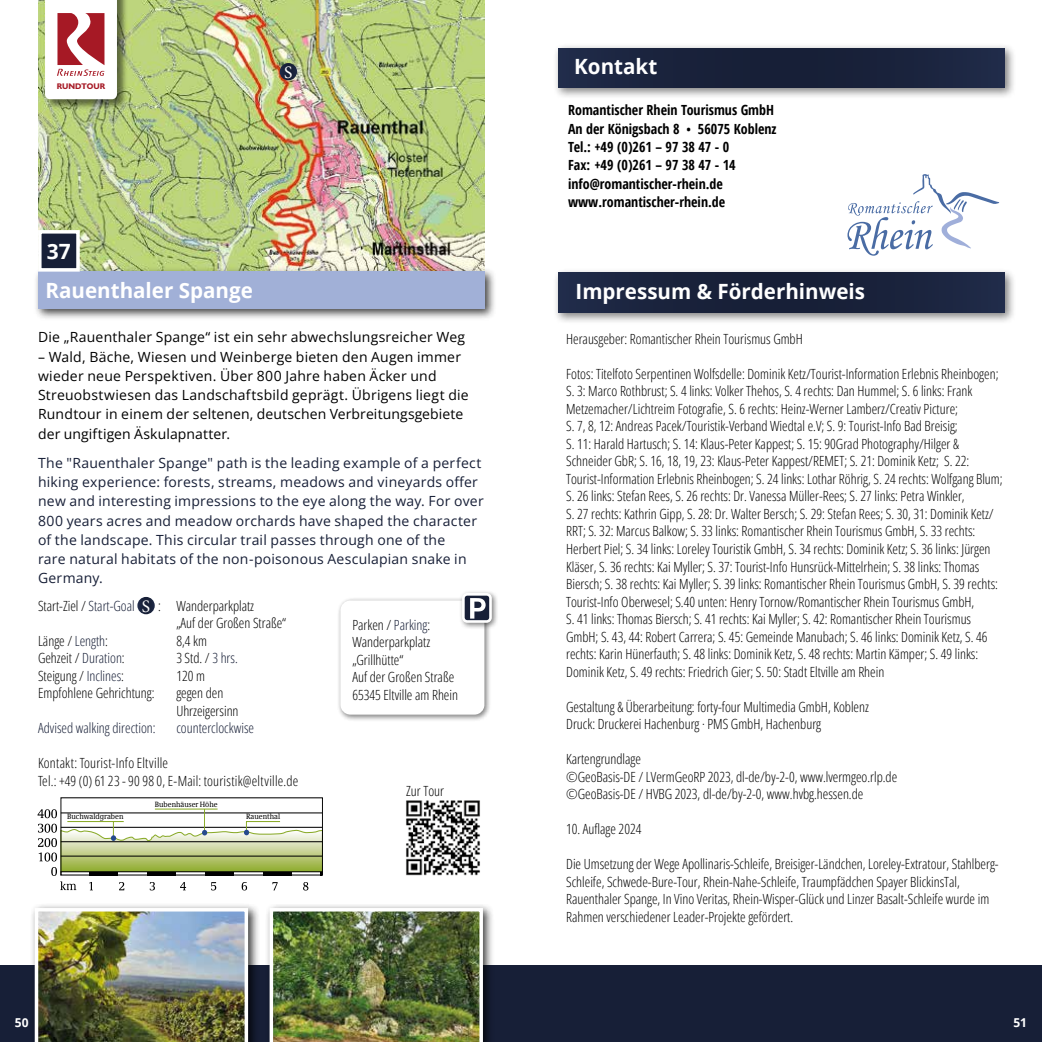
<style>
.page{position:relative;width:1042px;height:1042px;background:#fff}
.page>*{position:absolute;margin:0;border:0;box-sizing:border-box;transform-origin:0 0}
.t1{font:700 21px "Open Sans";color:#fff}
.t2{font:17.5px "Minion Pro";color:#fff}
.t3{font:14px/17.5px "Open Sans";color:#000}
.t4{font:14px/19.2px "Open Sans";letter-spacing:.015em;color:#171f37}
.t5{font:700 condensed 14px/18.4px "Open Sans";color:#000}
.t6{font:700 12.25px "Open Sans";color:#fff}
.t7{font:700 8.22px "Humanist 521 BT";color:#a61925}
.t8{font:7.7px "Demos Com";color:#000;scale:.93 1}
.s1{color:#171f37}
.s2{font-size:12.25px}
</style>
<div class="page">
<div style="left:0;top:965px;width:1042px;height:77px;background:#171f37"></div>
<div style="left:337px;top:597px;width:155px;height:124px;background:#000;opacity:.5"></div>
<div style="left:340px;top:600px;width:144px;height:114px;background:#fff;border-radius:10px"></div>
<div style="left:458px;top:589px;width:41px;height:40px;background:#000;opacity:.5"></div>
<svg style="left:460px;top:592px;width:33px;height:32px"></svg>
<svg style="left:38px;top:809px;width:285px;height:81px"></svg>
<img style="left:38px;top:0;width:447px;height:266px">
<div style="left:33px;top:266px;width:463px;height:55px;background:#000;opacity:.75"></div>
<div style="left:38px;top:272px;width:447px;height:37px;background:#a1b0d7"></div>
<div style="left:40px;top:232px;width:38px;height:38px;background:#171f37"></div>
<div style="left:38px;top:230px;width:42px;height:42px;border:4px solid #fff"></div>
<div style="left:30px;top:903px;width:230px;height:139px;background:#000;opacity:.75"></div>
<img style="left:35px;top:908px;width:213px;height:134px">
<div style="left:265px;top:903px;width:229px;height:139px;background:#000;opacity:.75"></div>
<img style="left:270px;top:908px;width:213px;height:134px">
<svg style="left:137px;top:597px;width:18px;height:17px"></svg>
<div style="left:45px;top:0;width:82px;height:110px;background:#000;opacity:.5"></div>
<svg style="left:45px;top:0;width:72px;height:99px"></svg>
<div style="left:280px;top:63px;width:17px;height:17px;background:#19213a;border-radius:9px"></div>
<img style="left:406px;top:800px;width:74px;height:76px">
<div style="left:553px;top:43px;width:464px;height:57px;background:#000;opacity:.5"></div>
<div style="left:558px;top:48px;width:447px;height:40px;background:linear-gradient(to right,#1a243e,#1a233d)"></div>
<svg style="left:847px;top:174px;width:152px;height:82px"></svg>
<div style="left:553px;top:268px;width:464px;height:56px;background:#000;opacity:.5"></div>
<div style="left:558px;top:273px;width:447px;height:40px;background:linear-gradient(to right,#1a243e,#1a233d)"></div>
<p class="t7" style="left:57px;top:81px;width:50px">RUNDTOUR</p>
<p class="t2" style="left:284px;top:61px;width:10px">S</p>
<h1 class="t1" style="left:47px;top:236px;width:25px">37</h1>
<h1 class="t1" style="left:45px;top:276px;width:209px">Rauenthaler Spange</h1>
<p class="t3" style="left:38px;top:328px;width:429px">Die „Rauenthaler Spange“ ist ein sehr abwechslungsreicher Weg</p>
<p class="t3" style="left:38px;top:347px;width:432px;line-height:19.2px">– Wald, Bäche, Wiesen und Weinberge bieten den Augen immer wieder neue Perspektiven. Über 800 Jahre haben Äcker und Streuobstwiesen das Landschaftsbild geprägt. Übrigens liegt die Rundtour in einem der seltenen, deutschen Verbreitungsgebiete der ungiftigen Äskulapnatter.</p>
<p class="t4" style="left:38px;top:453px;width:447px">The "Rauenthaler Spange" path is the leading example of a perfect hiking experience: forests, streams, meadows and vineyards offer new and interesting impressions to the eye along the way. For over 800 years acres and meadow orchards have shaped the character of the landscape. This circular trail passes through one of the<br>rare natural habitats of the non-poisonous Aesculapian snake in Germany.</p>
<p class="t3" style="left:38px;top:597px;width:98px">Start-Ziel / <span class="s1">Start-Goal</span></p>
<p class="t3" style="left:176px;top:597px;width:112px;text-indent:-18px">: Wanderparkplatz<br>„Auf der Großen Straße“</p>
<p class="t3" style="left:38px;top:632px;width:71px">Länge / <span class="s1">Length</span>:</p>
<p class="t3" style="left:176px;top:632px;width:32px">8,4 km</p>
<p class="t3" style="left:38px;top:649px;width:88px">Gehzeit / <span class="s1">Duration</span>:</p>
<p class="t3" style="left:176px;top:649px;width:63px">3 Std. / <span class="s1">3 hrs.</span></p>
<p class="t3" style="left:38px;top:667px;width:87px">Steigung / <span class="s1">Inclines</span>:</p>
<p class="t3" style="left:176px;top:667px;width:30px">120 m</p>
<p class="t3" style="left:38px;top:684px;width:118px">Empfohlene Gehrichtung:</p>
<p class="t3" style="left:176px;top:684px;width:64px">gegen den<br>Uhrzeigersinn</p>
<p class="t4" style="left:38px;top:718px;width:119px">Advised walking direction:</p>
<p class="t4" style="left:176px;top:718px;width:79px">counterclockwise</p>
<p class="t3" style="left:38px;top:754px;width:262px">Kontakt: Tourist-Info Eltville<br>Tel.: +49 (0) 61 23 - 90 98 0, E-Mail: touristik@eltville.de</p>
<p class="t2" style="left:142px;top:594px;width:10px">S</p>
<p class="t3" style="left:352px;top:615px;width:107px">Parken / <span class="s1">Parking</span>:<br>Wanderparkplatz „Grillhütte“<br>Auf der Großen Straße<br>65345 Eltville am Rhein</p>
<p class="t3" style="left:406px;top:781px;width:39px">Zur Tour</p>
<p class="t8" style="left:67px;top:812px;width:62px">Buchwaldgraben</p>
<p class="t8" style="left:155px;top:799px;width:69px">Bubenhäuser Höhe</p>
<p class="t8" style="left:246px;top:812px;width:38px">Rauenthal</p>
<h1 class="t1" style="left:574px;top:52px;width:84px">Kontakt</h1>
<p class="t5" style="left:568px;top:101px;width:210px">Romantischer Rhein Tourismus GmbH<br>An der Königsbach 8 <span class="s2">•</span> 56075 Koblenz<br>Tel.: +49 (0)261 – 97 38 47 - 0<br>Fax: +49 (0)261 – 97 38 47 - 14 info@romantischer-rhein.de www.romantischer-rhein.de</p>
<h1 class="t1" style="left:575px;top:276px;width:291px">Impressum &amp; Förderhinweis</h1>
<p class="t3" style="left:566px;top:330px;width:238px">Herausgeber: Romantischer Rhein Tourismus GmbH</p>
<p class="t3" style="left:566px;top:365px;width:438px">Fotos: Titelfoto Serpentinen Wolfsdelle: Dominik Ketz/Tourist-Information Erlebnis Rheinbogen; S. 3: Marco Rothbrust; S. 4 links: Volker Thehos, S. 4 rechts: Dan Hummel; S. 6 links: Frank Metzemacher/Lichtreim Fotografie, S. 6 rechts: Heinz-Werner Lamberz/Creativ Picture;<br>S. 7, 8, 12: Andreas Pacek/Touristik-Verband Wiedtal e.V; S. 9: Tourist-Info Bad Breisig;<br>S. 11: Harald Hartusch; S. 14: Klaus-Peter Kappest; S. 15: 90Grad Photography/Hilger &amp; Schneider GbR; S. 16, 18, 19, 23: Klaus-Peter Kappest/REMET; S. 21: Dominik Ketz; S. 22:<br>Tourist-Information Erlebnis Rheinbogen; S. 24 links: Lothar Röhrig, S. 24 rechts: Wolfgang Blum; S. 26 links: Stefan Rees, S. 26 rechts: Dr. Vanessa Müller-Rees; S. 27 links: Petra Winkler,<br>S. 27 rechts: Kathrin Gipp, S. 28: Dr. Walter Bersch; S. 29: Stefan Rees; S. 30, 31: Dominik Ketz/ RRT; S. 32: Marcus Balkow; S. 33 links: Romantischer Rhein Tourismus GmbH, S. 33 rechts:<br>Herbert Piel; S. 34 links: Loreley Touristik GmbH, S. 34 rechts: Dominik Ketz; S. 36 links: Jürgen Kläser, S. 36 rechts: Kai Myller; S. 37: Tourist-Info Hunsrück-Mittelrhein; S. 38 links: Thomas Biersch; S. 38 rechts: Kai Myller; S. 39 links: Romantischer Rhein Tourismus GmbH, S. 39 rechts:<br>Tourist-Info Oberwesel; S.40 unten: Henry Tornow/Romantischer Rhein Tourismus GmbH,<br>S. 41 links: Thomas Biersch; S. 41 rechts: Kai Myller; S. 42: Romantischer Rhein Tourismus GmbH; S. 43, 44: Robert Carrera; S. 45: Gemeinde Manubach; S. 46 links: Dominik Ketz, S. 46 rechts: Karin Hünerfauth; S. 48 links: Dominik Ketz, S. 48 rechts: Martin Kämper; S. 49 links:<br>Dominik Ketz, S. 49 rechts: Friedrich Gier; S. 50: Stadt Eltville am Rhein</p>
<p class="t3" style="left:566px;top:697px;width:304px">Gestaltung &amp; Überarbeitung: forty-four Multimedia GmbH, Koblenz<br>Druck: Druckerei Hachenburg · PMS GmbH, Hachenburg</p>
<p class="t3" style="left:566px;top:750px;width:333px">Kartengrundlage<br>©GeoBasis-DE / LVermGeoRP 2023, dl-de/by-2-0, www.lvermgeo.rlp.de ©GeoBasis-DE / HVBG 2023, dl-de/by-2-0, www.hvbg.hessen.de</p>
<p class="t3" style="left:566px;top:820px;width:77px">10. Auflage 2024</p>
<p class="t3" style="left:566px;top:855px;width:434px">Die Umsetzung der Wege Apollinaris-Schleife, Breisiger-Ländchen, Loreley-Extratour, Stahlberg-Schleife, Schwede-Bure-Tour, Rhein-Nahe-Schleife, Traumpfädchen Spayer BlickinsTal, Rauenthaler Spange, In Vino Veritas, Rhein-Wisper-Glück und Linzer Basalt-Schleife wurde im Rahmen verschiedener Leader-Projekte gefördert.</p>
<p class="t6" style="left:15px;top:1013px;width:15px">50</p>
<p class="t6" style="left:1013px;top:1013px;width:15px">51</p>
</div>
